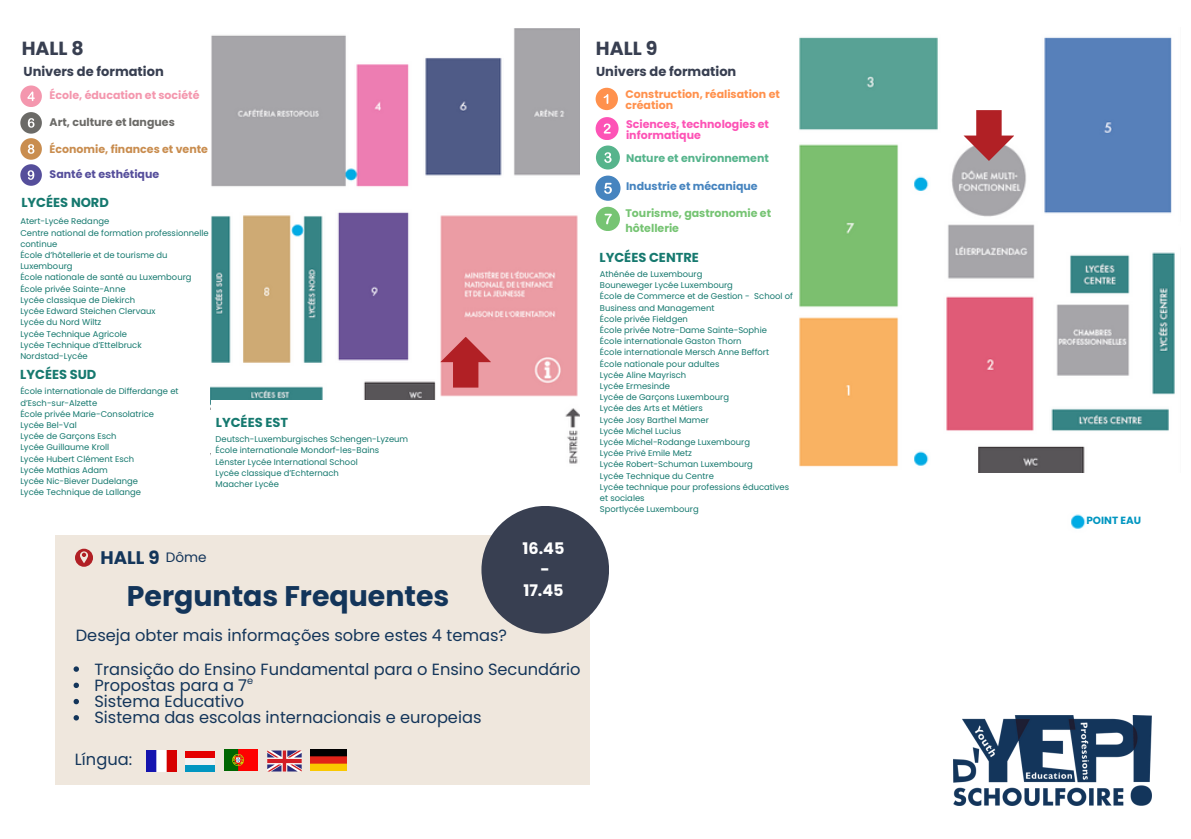
<style>
.page{position:relative;width:1191px;height:839px;background:#fff}
.page>*{position:absolute;margin:0;border:0;box-sizing:border-box;transform-origin:0 0}
.t1{font:700 28.4px "Poppins";color:#13355a}
.t2{font:700 19px "Poppins";color:#383f51}
.t3{font:700 18.2px "Poppins";color:#13355a}
.t4{font:16.2px "Poppins";color:#13355a}
.t5{font:700 16px/21px "Poppins";color:#fff;text-align:center}
.t6{font:13.6px "Poppins";color:#13355a}
.t7{font:700 13px "Poppins";color:#16796f}
.t8{font:700 13px "Poppins";color:#383f51}
.t9{font:700 11px "Poppins";color:#fd53b6}
.t10{font:700 11px "Poppins";color:#ff914d}
.t11{font:700 11px "Poppins";color:#76c473}
.t12{font:700 11px "Poppins";color:#f497ae}
.t13{font:700 11px "Poppins";color:#c98d4f}
.t14{font:700 11px "Poppins";color:#56b48c}
.t15{font:700 11px "Poppins";color:#4684bf}
.t16{font:700 11px "Poppins";color:#6b6a67}
.t17{font:700 11px "Poppins";color:#554e9b}
.t18{font:700 10.4px "Poppins";color:#0196c1}
.t19{font:8.4px/11.2px "Poppins";color:#16796f}
</style>
<div class="page">
<div style="left:55px;top:535px;width:534px;height:249px;background:#efe7dd"></div>
<svg style="left:75px;top:548px;width:18px;height:18px"></svg>
<img style="left:146px;top:750px;width:30px;height:21px">
<div style="left:185px;top:750px;width:30px;height:7px;background:#e40001"></div>
<div style="left:185px;top:757px;width:30px;height:7px;background:#f2f2f2"></div>
<div style="left:185px;top:764px;width:30px;height:7px;background:#0196c1"></div>
<img style="left:225px;top:749px;width:33px;height:21px">
<svg style="left:267px;top:750px;width:35px;height:21px"></svg>
<img style="left:954px;top:715px;width:198px;height:90px">
<div style="left:481px;top:506px;width:128px;height:127px;background:#383f51;border-radius:50%"></div>
<img style="left:311px;top:749px;width:36px;height:21px">
<svg style="left:74px;top:666px;width:5px;height:5px"></svg>
<svg style="left:74px;top:682px;width:5px;height:6px"></svg>
<svg style="left:74px;top:698px;width:5px;height:6px"></svg>
<svg style="left:74px;top:715px;width:5px;height:5px"></svg>
<div style="left:20px;top:85px;width:21px;height:21px;background:#f497ae;border-radius:50%"></div>
<svg style="left:27px;top:91px;width:8px;height:10px"></svg>
<div style="left:20px;top:112px;width:21px;height:21px;background:#6b6a67;border-radius:50%"></div>
<svg style="left:28px;top:118px;width:7px;height:10px"></svg>
<div style="left:20px;top:138px;width:21px;height:21px;background:#c98d4f;border-radius:50%"></div>
<svg style="left:28px;top:144px;width:6px;height:10px"></svg>
<div style="left:20px;top:164px;width:21px;height:21px;background:#554e9b;border-radius:50%"></div>
<svg style="left:28px;top:170px;width:6px;height:10px"></svg>
<img style="left:211px;top:28px;width:369px;height:436px">
<svg style="left:440px;top:337px;width:51px;height:50px;background:#ce5f65"></svg>
<div style="left:596px;top:88px;width:22px;height:22px;background:#ff914d;border-radius:50%"></div>
<svg style="left:604px;top:94px;width:4px;height:10px"></svg>
<div style="left:596px;top:117px;width:22px;height:23px;background:#fd53b6;border-radius:50%"></div>
<svg style="left:604px;top:123px;width:7px;height:11px"></svg>
<div style="left:596px;top:145px;width:24px;height:24px;background:#56b48c;border-radius:50%"></div>
<svg style="left:604px;top:152px;width:8px;height:11px"></svg>
<div style="left:595px;top:175px;width:26px;height:26px;background:#4684bf;border-radius:50%"></div>
<svg style="left:604px;top:183px;width:8px;height:11px"></svg>
<div style="left:596px;top:207px;width:24px;height:24px;background:#76c473;border-radius:50%"></div>
<svg style="left:605px;top:214px;width:7px;height:10px"></svg>
<img style="left:799px;top:37px;width:376px;height:435px">
<svg style="left:964px;top:110px;width:50px;height:51px"></svg>
<div style="left:211px;top:400px;width:352px;height:89px;background:#fff"></div>
<img style="left:1071px;top:514px;width:15px;height:15px">
<p class="t2" style="left:22px;top:35px;width:64px">HALL 8</p>
<p class="t8" style="left:24px;top:62px;width:142px">Univers de formation</p>
<p class="t12" style="left:50px;top:88px;width:151px">École, éducation et société</p>
<p class="t16" style="left:50px;top:114px;width:127px">Art, culture et langues</p>
<p class="t13" style="left:50px;top:141px;width:160px">Économie, finances et vente</p>
<p class="t17" style="left:50px;top:166px;width:111px">Santé et esthétique</p>
<h6 class="t7" style="left:21px;top:193px;width:89px">LYCÉES NORD</h6>
<p class="t19" style="left:20px;top:216px;width:90px">Atert-Lycée Redange</p>
<p class="t19" style="left:20px;top:227px;width:190px">Centre national de formation professionnelle continue</p>
<p class="t19" style="left:20px;top:249px;width:149px">École d’hôtellerie et de tourisme du</p>
<p class="t19" style="left:20px;top:261px;width:54px">Luxembourg</p>
<p class="t19" style="left:20px;top:272px;width:173px">École nationale de santé au Luxembourg</p>
<p class="t19" style="left:20px;top:283px;width:107px">École privée Sainte-Anne</p>
<p class="t19" style="left:20px;top:294px;width:116px">Lycée classique de Diekirch</p>
<p class="t19" style="left:20px;top:305px;width:137px">Lycée Edward Steichen Clervaux</p>
<p class="t19" style="left:20px;top:317px;width:83px">Lycée du Nord Wiltz</p>
<p class="t19" style="left:20px;top:328px;width:108px">Lycée Technique Agricole</p>
<p class="t19" style="left:20px;top:339px;width:123px">Lycée Technique d’Ettelbruck</p>
<p class="t19" style="left:20px;top:350px;width:69px">Nordstad-Lycée</p>
<p class="t7" style="left:20px;top:366px;width:78px">LYCÉES SUD</p>
<p class="t19" style="left:20px;top:386px;width:160px">École internationale de Differdange et</p>
<p class="t19" style="left:20px;top:397px;width:78px">d’Esch-sur-Alzette</p>
<p class="t19" style="left:20px;top:408px;width:135px">École privée Marie-Consolatrice</p>
<p class="t19" style="left:20px;top:419px;width:58px">Lycée Bel-Val</p>
<p class="t19" style="left:20px;top:430px;width:98px">Lycée de Garçons Esch</p>
<p class="t19" style="left:20px;top:442px;width:90px">Lycée Guillaume Kroll</p>
<p class="t19" style="left:20px;top:453px;width:116px">Lycée Hubert Clément Esch</p>
<p class="t19" style="left:20px;top:464px;width:89px">Lycée Mathias Adam</p>
<p class="t19" style="left:20px;top:475px;width:119px">Lycée Nic-Biever Dudelange</p>
<p class="t19" style="left:20px;top:486px;width:122px">Lycée Technique de Lallange</p>
<p class="t7" style="left:216px;top:413px;width:74px">LYCÉES EST</p>
<h5 class="t19" style="left:216px;top:433px;width:194px">Deutsch-Luxemburgisches Schengen-Lyzeum</h5>
<p class="t19" style="left:216px;top:445px;width:165px">École internationale Mondorf-les-Bains</p>
<p class="t19" style="left:216px;top:456px;width:144px">Lënster Lycée International School</p>
<p class="t19" style="left:216px;top:467px;width:125px">Lycée classique d’Echternach</p>
<p class="t19" style="left:216px;top:478px;width:65px">Maacher Lycée</p>
<p class="t3" style="left:101px;top:544px;width:61px">HALL 9</p>
<p class="t6" style="left:166px;top:548px;width:42px">Dôme</p>
<p class="t1" style="left:127px;top:576px;width:324px">Perguntas Frequentes</p>
<p class="t4" style="left:76px;top:623px;width:433px">Deseja obter mais informações sobre estes 4 temas?</p>
<h2 class="t5" style="left:523px;top:537px;width:43px">16.45 -</h2>
<h6 class="t5" style="left:523px;top:579px;width:42px">17.45</h6>
<p class="t4" style="left:94px;top:657px;width:488px">Transição do Ensino Fundamental para o Ensino Secundário</p>
<p class="t4" style="left:94px;top:673px;width:160px">Propostas para a 7<sup>e</sup></p>
<p class="t4" style="left:94px;top:690px;width:151px">Sistema Educativo</p>
<p class="t4" style="left:94px;top:706px;width:389px">Sistema das escolas internacionais e europeias</p>
<p class="t4" style="left:75px;top:747px;width:59px">Língua:</p>
<p class="t2" style="left:596px;top:35px;width:63px">HALL 9</p>
<p class="t8" style="left:596px;top:62px;width:142px">Univers de formation</p>
<p class="t10" style="left:625px;top:86px;width:156px">Construction, réalisation et</p>
<h5 class="t10" style="left:625px;top:97px;width:49px">création</h5>
<p class="t9" style="left:626px;top:116px;width:145px">Sciences, technologies et</p>
<p class="t9" style="left:626px;top:127px;width:76px">informatique</p>
<p class="t14" style="left:626px;top:150px;width:144px">Nature et environnement</p>
<p class="t15" style="left:626px;top:178px;width:133px">Industrie et mécanique</p>
<p class="t11" style="left:625px;top:205px;width:147px">Tourisme, gastronomie et</p>
<h2 class="t11" style="left:625px;top:220px;width:55px">hôtellerie</h2>
<p class="t7" style="left:600px;top:248px;width:101px">LYCÉES CENTRE</p>
<h5 class="t19" style="left:600px;top:268px;width:104px">Athénée de Luxembourg</h5>
<p class="t19" style="left:600px;top:279px;width:135px">Bouneweger Lycée Luxembourg</p>
<p class="t19" style="left:600px;top:291px;width:194px">École de Commerce et de Gestion - School of<br>Business and Management</p>
<p class="t19" style="left:600px;top:313px;width:90px">École privée Fieldgen</p>
<p class="t19" style="left:600px;top:324px;width:169px">École privée Notre-Dame Sainte-Sophie</p>
<p class="t19" style="left:600px;top:335px;width:143px">École internationale Gaston Thorn</p>
<p class="t19" style="left:600px;top:347px;width:171px">École internationale Mersch Anne Beffort</p>
<p class="t19" style="left:600px;top:358px;width:121px">École nationale pour adultes</p>
<p class="t19" style="left:600px;top:369px;width:88px">Lycée Aline Mayrisch</p>
<p class="t19" style="left:600px;top:380px;width:72px">Lycée Ermesinde</p>
<p class="t19" style="left:600px;top:391px;width:131px">Lycée de Garçons Luxembourg</p>
<p class="t19" style="left:600px;top:403px;width:104px">Lycée des Arts et Métiers</p>
<p class="t19" style="left:600px;top:414px;width:111px">Lycée Josy Barthel Mamer</p>
<h5 class="t19" style="left:600px;top:425px;width:83px">Lycée Michel Lucius</h5>
<p class="t19" style="left:600px;top:436px;width:152px">Lycée Michel-Rodange Luxembourg</p>
<p class="t19" style="left:600px;top:447px;width:94px">Lycée Privé Emile Metz</p>
<p class="t19" style="left:600px;top:459px;width:155px">Lycée Robert-Schuman Luxembourg</p>
<p class="t19" style="left:600px;top:470px;width:115px">Lycée Technique du Centre</p>
<p class="t19" style="left:600px;top:481px;width:191px">Lycée technique pour professions éducatives et sociales</p>
<p class="t19" style="left:600px;top:503px;width:100px">Sportlycée Luxembourg</p>
<p class="t18" style="left:1087px;top:513px;width:56px">POINT EAU</p>
</div>
